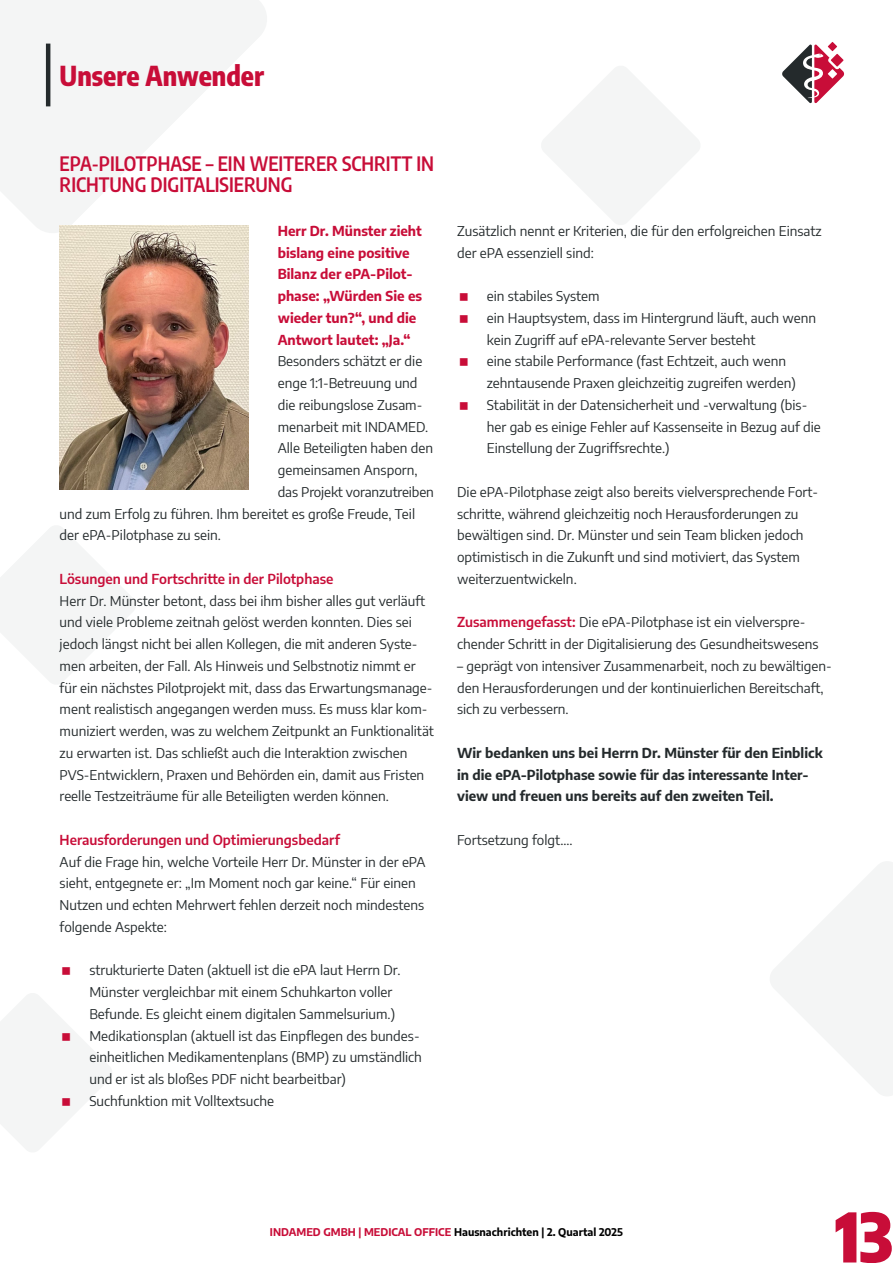
<style>
.page{position:relative;width:893px;height:1263px;background:#fff}
.page>*{position:absolute;margin:0;border:0;box-sizing:border-box;transform-origin:0 0}
.t1{font:900 67.5px "Encode Sans Condensed";color:#c80d38}
.t2{font:800 27px "Encode Sans Condensed";color:#c80d38}
.t3{font:600 19.5px/21px "Encode Sans Condensed";color:#c80d38}
.t4{font:13.5px/21.8px "Encode Sans";color:#242a2c}
.t5{font:700 13.5px/21.8px "Encode Sans";color:#242a2c}
.t6{font:700 13.5px/21.8px "Encode Sans";color:#c80d38}
.t7{font:600 13.5px "Encode Sans";color:#c80d38}
.t8{font:700 10.5px "Encode Sans";color:#000}
.s1{font-weight:600;color:#c80d38}
.s2{color:#c80d38}
</style>
<div class="page">
<svg style="left:0;top:0;width:267px;height:236px;fill:#f4f5f5"></svg>
<svg style="left:770px;top:862px;width:123px;height:234px"></svg>
<svg style="left:0;top:526px;width:136px;height:158px"></svg>
<svg style="left:542px;top:66px;width:158px;height:159px"></svg>
<svg style="left:782px;top:44px;width:62px;height:59px"></svg>
<svg style="left:828px;top:42px;width:9px;height:9px"></svg>
<hr style="left:46px;top:44px;width:4px;height:62px;background:#242a2c">
<img style="left:60px;top:225px;width:188px;height:264px">
<svg style="left:0;top:993px;width:112px;height:159px"></svg>
<h2 class="t2" style="left:60px;top:55px;width:206px">Unsere Anwender</h2>
<h3 class="t3" style="left:60px;top:152px;width:376px">EPA-PILOTPHASE – EIN WEITERER SCHRITT IN<br>RICHTUNG DIGITALISIERUNG</h3>
<p class="t6" style="left:278px;top:219px;width:146px">Herr Dr. Münster zieht bislang eine positive<br>Bilanz der ePA-Pilot&shy;phase: „Würden Sie es wieder tun?“, und die<br>Antwort lautet: „Ja.“</p>
<p class="t4" style="left:278px;top:350px;width:146px">Besonders schätzt er die</p>
<p class="t4" style="left:278px;top:372px;width:141px">enge 1:1-Betreuung und</p>
<p class="t4" style="left:278px;top:393px;width:146px">die reibungslose Zusam-</p>
<p class="t4" style="left:278px;top:415px;width:152px">menarbeit mit INDAMED.</p>
<p class="t4" style="left:278px;top:437px;width:157px">Alle Beteiligten haben den</p>
<p class="t4" style="left:278px;top:459px;width:141px">gemeinsamen Ansporn,</p>
<p class="t4" style="left:278px;top:480px;width:158px">das Projekt voranzutreiben</p>
<p class="t4" style="left:60px;top:502px;width:357px">und zum Erfolg zu führen. Ihm bereitet es große Freude, Teil</p>
<p class="t4" style="left:60px;top:524px;width:163px">der ePA-Pilotphase zu sein.</p>
<p class="t7" style="left:60px;top:569px;width:275px">Lösungen und Fortschritte in der Pilotphase</p>
<p class="t4" style="left:60px;top:589px;width:376px">Herr Dr. Münster betont, dass bei ihm bisher alles gut verläuft und viele Probleme zeitnah gelöst werden konnten. Dies sei jedoch längst nicht bei allen Kollegen, die mit anderen Syste&shy;men arbeiten, der Fall. Als Hinweis und Selbstnotiz nimmt er für ein nächstes Pilotprojekt mit, dass das Erwartungsmanage&shy;ment realistisch angegangen werden muss. Es muss klar kom&shy;muniziert werden, was zu welchem Zeitpunkt an Funktionalität zu erwarten ist. Das schließt auch die Interaktion zwischen PVS-Entwicklern, Praxen und Behörden ein, damit aus Fristen reelle Testzeiträume für alle Beteiligten werden können.</p>
<p class="t7" style="left:60px;top:830px;width:282px">Herausforderungen und Optimierungsbedarf</p>
<p class="t4" style="left:60px;top:850px;width:367px">Auf die Frage hin, welche Vorteile Herr Dr. Münster in der ePA sieht, entgegnete er: „Im Moment noch gar keine.“ Für einen Nutzen und echten Mehrwert fehlen derzeit noch mindestens folgende Aspekte:</p>
<p class="t4" style="left:89px;top:959px;width:334px">strukturierte Daten (aktuell ist die ePA laut Herrn Dr.<br>Münster vergleichbar mit einem Schuhkarton voller Befunde. Es gleicht einem digitalen Sammelsurium.)<br>Medikationsplan (aktuell ist das Einpflegen des bundes&shy;einheitlichen Medikamentenplans (BMP) zu umständlich und er ist als bloßes PDF nicht bearbeitbar)<br>Suchfunktion mit Volltextsuche</p>
<p class="t4" style="left:457px;top:219px;width:366px">Zusätzlich nennt er Kriterien, die für den erfolgreichen Einsatz der ePA essenziell sind:</p>
<p class="t4" style="left:487px;top:284px;width:336px">ein stabiles System<br>ein Hauptsystem, dass im Hintergrund läuft, auch wenn kein Zugriff auf ePA-relevante Server besteht<br>eine stabile Performance (fast Echtzeit, auch wenn zehntausende Praxen gleichzeitig zugreifen werden)<br>Stabilität in der Datensicherheit und -verwaltung (bis&shy;her gab es einige Fehler auf Kassenseite in Bezug auf die Einstellung der Zugriffsrechte.)</p>
<p class="t4" style="left:457px;top:480px;width:363px">Die ePA-Pilotphase zeigt also bereits vielversprechende Fort&shy;schritte, während gleichzeitig noch Herausforderungen zu bewältigen sind. Dr. Münster und sein Team blicken jedoch optimistisch in die Zukunft und sind motiviert, das System weiterzuentwickeln.</p>
<p class="t4" style="left:457px;top:611px;width:363px"><span class="s1">Zusammengefasst:</span> Die ePA-Pilotphase ist ein vielverspre&shy;chender Schritt in der Digitalisierung des Gesundheitswesens</p>
<p class="t4" style="left:457px;top:654px;width:376px">– geprägt von intensiver Zusammenarbeit, noch zu bewältigen&shy;den Herausforderungen und der kontinuierlichen Bereitschaft, sich zu verbessern.</p>
<p class="t5" style="left:457px;top:741px;width:367px">Wir bedanken uns bei Herrn Dr. Münster für den Einblick in die ePA-Pilotphase sowie für das interessante Inter&shy;view und freuen uns bereits auf den zweiten Teil.</p>
<p class="t4" style="left:457px;top:828px;width:117px">Fortsetzung folgt….</p>
<p class="t8" style="left:270px;top:1225px;width:355px"><span class="s2">INDAMED GMBH | MEDICAL OFFICE</span> Hausnachrichten | 2. Quartal 2025</p>
<h1 class="t1" style="left:835px;top:1184px;width:59px">13</h1>
</div>
